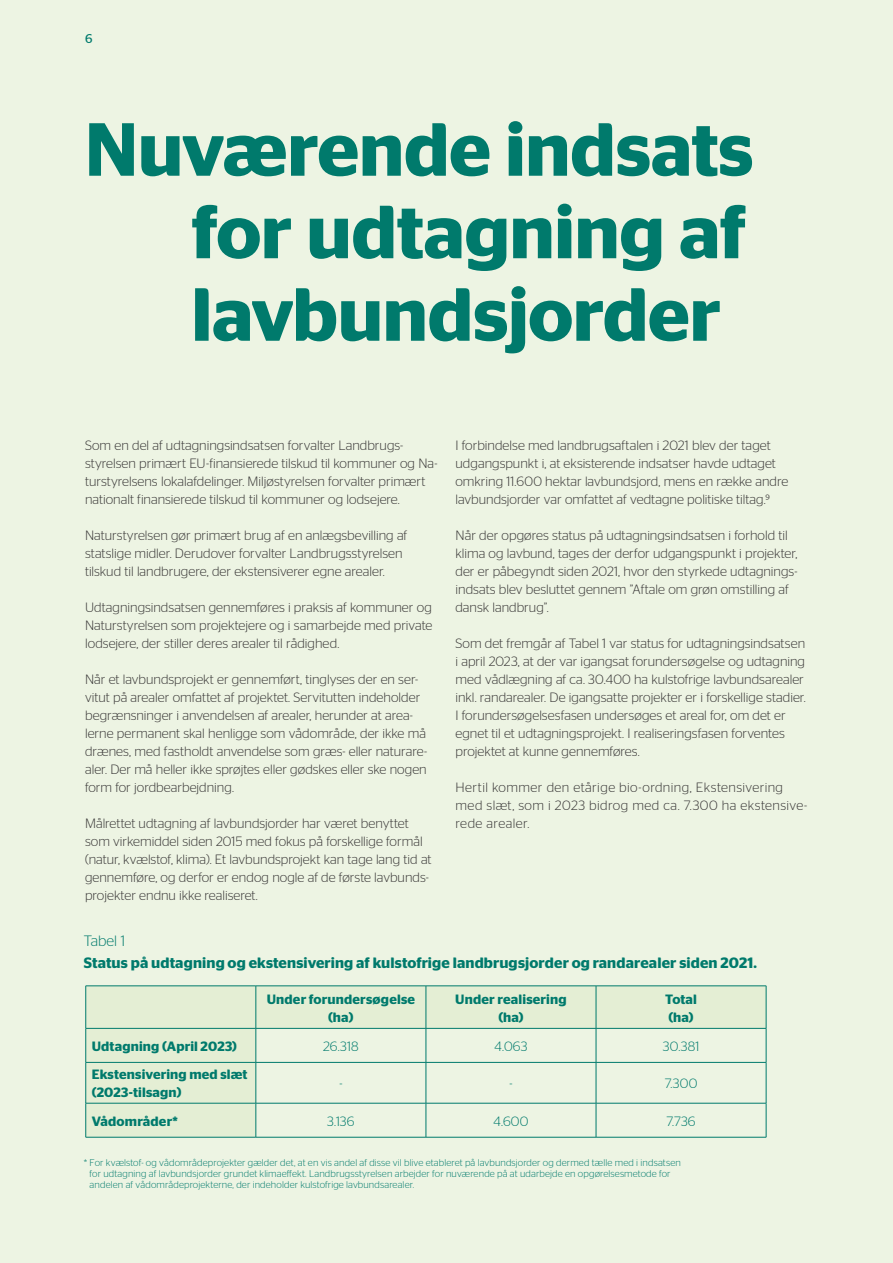
<style>
.page{position:relative;width:893px;height:1263px;background:#edf4e3}
.page>*{position:absolute;margin:0;border:0;box-sizing:border-box;transform-origin:0 0}
.t1{font:600 75px/82.5px "Stag Sans";letter-spacing:-.005em;color:#007a6c;text-align:justify}
.t2{font:600 15px "Stag Sans";letter-spacing:.01em;color:#007a6c}
.t3{font:300 15px "Stag Sans";letter-spacing:-.005em;color:#007a6c}
.t4{font:300 13.5px/18px "Stag Sans";letter-spacing:.005em;color:#373535}
.t5{font:600 13.5px/18px "Stag Sans";letter-spacing:.015em;color:#007a6c;text-align:center}
.t6{font:300 13.5px/18px "Stag Sans";letter-spacing:.03em;color:#373535}
.t7{font:300 13.5px "Stag Sans";color:#007a6c}
.t8{font:12.75px "Stag Sans";color:#007a6c}
.t9{font:300 9.75px/11.2px "Stag Sans";letter-spacing:.015em;color:#007a6c}
</style>
<div class="page">
<svg style="left:86px;top:986px;width:680px;height:151px"></svg>
<hr style="left:86px;top:985px;width:170px;height:1px;background:#007a6c">
<hr style="left:85px;top:986px;width:1px;height:42px;background:#007a6c">
<hr style="left:256px;top:985px;width:170px;height:1px;background:#007a6c">
<hr style="left:426px;top:985px;width:170px;height:1px;background:#007a6c">
<hr style="left:596px;top:985px;width:170px;height:1px;background:#007a6c">
<hr style="left:766px;top:986px;width:1px;height:42px;background:#007a6c">
<hr style="left:85px;top:1028px;width:1px;height:34px;background:#007a6c">
<hr style="left:766px;top:1028px;width:1px;height:34px;background:#007a6c">
<hr style="left:85px;top:1062px;width:1px;height:41px;background:#007a6c">
<hr style="left:766px;top:1062px;width:1px;height:41px;background:#007a6c">
<hr style="left:85px;top:1103px;width:1px;height:34px;background:#007a6c">
<hr style="left:766px;top:1103px;width:1px;height:34px;background:#007a6c">
<hr style="left:86px;top:1137px;width:170px;height:1px;background:#007a6c">
<hr style="left:256px;top:1137px;width:170px;height:1px;background:#007a6c">
<hr style="left:426px;top:1137px;width:170px;height:1px;background:#007a6c">
<hr style="left:596px;top:1137px;width:170px;height:1px;background:#007a6c">
<hr style="left:256px;top:986px;width:1px;height:42px;background:#007a6c">
<hr style="left:426px;top:986px;width:1px;height:42px;background:#007a6c">
<hr style="left:596px;top:986px;width:1px;height:42px;background:#007a6c">
<hr style="left:256px;top:1028px;width:1px;height:34px;background:#007a6c">
<hr style="left:426px;top:1028px;width:1px;height:34px;background:#007a6c">
<hr style="left:596px;top:1028px;width:1px;height:34px;background:#007a6c">
<hr style="left:256px;top:1062px;width:1px;height:41px;background:#007a6c">
<hr style="left:426px;top:1062px;width:1px;height:41px;background:#007a6c">
<hr style="left:596px;top:1062px;width:1px;height:41px;background:#007a6c">
<hr style="left:256px;top:1103px;width:1px;height:34px;background:#007a6c">
<hr style="left:426px;top:1103px;width:1px;height:34px;background:#007a6c">
<hr style="left:596px;top:1103px;width:1px;height:34px;background:#007a6c">
<hr style="left:86px;top:1103px;width:170px;height:1px;background:#007a6c">
<hr style="left:256px;top:1103px;width:170px;height:1px;background:#007a6c">
<hr style="left:426px;top:1103px;width:170px;height:1px;background:#007a6c">
<hr style="left:596px;top:1103px;width:170px;height:1px;background:#007a6c">
<hr style="left:86px;top:1028px;width:170px;height:1px;background:#007a6c">
<hr style="left:256px;top:1028px;width:170px;height:1px;background:#007a6c">
<hr style="left:426px;top:1028px;width:170px;height:1px;background:#007a6c">
<hr style="left:596px;top:1028px;width:170px;height:1px;background:#007a6c">
<hr style="left:86px;top:1062px;width:170px;height:1px;background:#007a6c">
<hr style="left:256px;top:1062px;width:170px;height:1px;background:#007a6c">
<hr style="left:426px;top:1062px;width:170px;height:1px;background:#007a6c">
<hr style="left:596px;top:1062px;width:170px;height:1px;background:#007a6c">
<p class="t8" style="left:85px;top:32px;width:9px">6</p>
<h1 class="t1" style="left:191px;top:108px;width:564px;text-indent:-106px">Nuværende indsats for udtagning af lavbundsjorder</h1>
<p class="t4" style="left:85px;top:436px;width:354px">Som en del af udtagningsindsatsen forvalter Landbrugs&shy;styrelsen primært EU-finansierede tilskud til kommuner og Na&shy;turstyrelsens lokalafdelinger. Miljøstyrelsen forvalter primært nationalt finansierede tilskud til kommuner og lodsejere.</p>
<p class="t4" style="left:85px;top:526px;width:324px">Naturstyrelsen gør primært brug af en anlægsbevilling af statslige midler. Derudover forvalter Landbrugsstyrelsen tilskud til landbrugere, der ekstensiverer egne arealer.</p>
<p class="t4" style="left:85px;top:598px;width:349px;text-align:justify">Udtagningsindsatsen gennemføres i praksis af kommuner og Naturstyrelsen som projektejere og i samarbejde med private lodsejere, der stiller deres arealer til rådighed.</p>
<p class="t4" style="left:85px;top:670px;width:344px">Når et lavbundsprojekt er gennemført, tinglyses der en ser&shy;vitut på arealer omfattet af projektet. Servitutten indeholder begrænsninger i anvendelsen af arealer, herunder at area&shy;lerne permanent skal henligge som vådområde, der ikke må drænes, med fastholdt anvendelse som græs- eller naturare&shy;aler. Der må heller ikke sprøjtes eller gødskes eller ske nogen form for jordbearbejdning.</p>
<p class="t4" style="left:85px;top:814px;width:348px">Målrettet udtagning af lavbundsjorder har været benyttet som virkemiddel siden 2015 med fokus på forskellige formål (natur, kvælstof, klima). Et lavbundsprojekt kan tage lang tid at gennemføre, og derfor er endog nogle af de første lavbunds&shy;projekter endnu ikke realiseret.</p>
<p class="t4" style="left:455px;top:436px;width:334px">I forbindelse med landbrugsaftalen i 2021 blev der taget udgangspunkt i, at eksisterende indsatser havde udtaget omkring 11.600 hektar lavbundsjord, mens en række andre lavbundsjorder var omfattet af vedtagne politiske tiltag.9</p>
<p class="t4" style="left:455px;top:526px;width:343px">Når der opgøres status på udtagningsindsatsen i forhold til klima og lavbund, tages der derfor udgangspunkt i projekter, der er påbegyndt siden 2021, hvor den styrkede udtagnings&shy;indsats blev besluttet gennem ”Aftale om grøn omstilling af dansk landbrug”.</p>
<p class="t4" style="left:455px;top:634px;width:352px">Som det fremgår af Tabel 1 var status for udtagningsindsatsen i april 2023, at der var igangsat forundersøgelse og udtagning med vådlægning af ca. 30.400 ha kulstofrige lavbundsarealer inkl. randarealer. De igangsatte projekter er i forskellige stadier.<br>I forundersøgelsesfasen undersøges et areal for, om det er egnet til et udtagningsprojekt. I realiseringsfasen forventes projektet at kunne gennemføres.</p>
<p class="t6" style="left:455px;top:778px;width:353px">Hertil kommer den etårige bio-ordning, Ekstensivering med slæt, som i 2023 bidrog med ca. 7.300 ha ekstensive&shy;rede arealer.</p>
<p class="t3" style="left:84px;top:933px;width:43px">Tabel 1</p>
<p class="t2" style="left:84px;top:954px;width:675px">Status på udtagning og ekstensivering af kulstofrige landbrugsjorder og randarealer siden 2021.</p>
<p class="t5" style="left:267px;top:990px;width:150px">Under forundersøgelse (ha)</p>
<p class="t5" style="left:455px;top:990px;width:113px">Under realisering (ha)</p>
<p class="t5" style="left:665px;top:990px;width:33px;text-align:left">Total (ha)</p>
<p class="t5" style="left:92px;top:1037px;width:147px">Udtagning (April 2023)</p>
<p class="t7" style="left:323px;top:1039px;width:37px">26.318</p>
<p class="t7" style="left:495px;top:1039px;width:34px">4.063</p>
<p class="t7" style="left:663px;top:1039px;width:38px">30.381</p>
<p class="t5" style="left:92px;top:1065px;width:157px;text-align:left">Ekstensivering med slæt (2023-tilsagn)</p>
<p class="t7" style="left:339px;top:1076px;width:5px">-</p>
<p class="t7" style="left:509px;top:1076px;width:5px">-</p>
<p class="t7" style="left:665px;top:1076px;width:34px">7.300</p>
<p class="t5" style="left:92px;top:1112px;width:88px">Vådområder*</p>
<p class="t7" style="left:327px;top:1113px;width:29px">3.136</p>
<p class="t7" style="left:493px;top:1113px;width:36px">4.600</p>
<p class="t7" style="left:667px;top:1113px;width:30px">7.736</p>
<p class="t9" style="left:90px;top:1156px;width:593px;text-indent:-6px">* For kvælstof- og vådområdeprojekter gælder det, at en vis andel af disse vil blive etableret på lavbundsjorder og dermed tælle med i indsatsen for udtagning af lavbundsjorder grundet klimaeffekt. Landbrugsstyrelsen arbejder for nuværende på at udarbejde en opgørelsesmetode for andelen af vådområdeprojekterne, der indeholder kulstofrige lavbundsarealer.</p>
</div>
